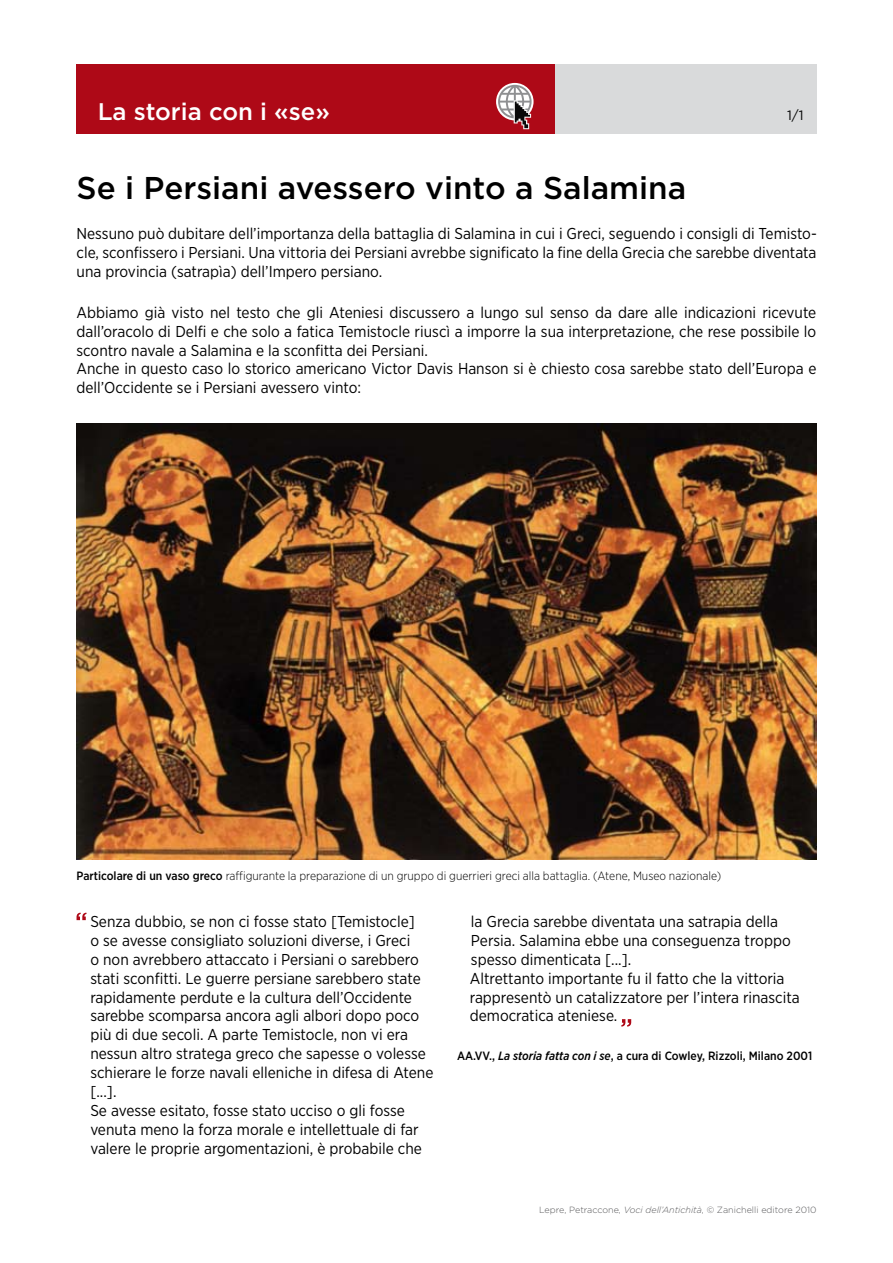
<style>
.page{position:relative;width:893px;height:1263px;background:#fff}
.page>*{position:absolute;margin:0;border:0;box-sizing:border-box;transform-origin:0 0}
.t1{font:500 31.5px "Gotham";color:#000}
.t2{font:500 24px "Gotham";color:#fff}
.t3{font:15.75px/18.9px "Gotham Narrow";color:#000}
.t4{font:13.5px "Gotham";color:#000}
.t5{font:300 12px "Gotham Narrow";color:#000}
.t6{font:500 12px "Gotham Narrow";color:#000}
.t7{font:300 9px "Gotham";color:#58585a}
.s1{font-weight:500}
.s2{font-style:italic}
</style>
<div class="page">
<img style="left:77px;top:423px;width:739px;height:437px">
<svg style="left:77px;top:913px;width:10px;height:7px"></svg>
<svg style="left:621px;top:1019px;width:10px;height:8px"></svg>
<div style="left:555px;top:64px;width:261px;height:69px;background:#d9dadb"></div>
<div style="left:77px;top:64px;width:478px;height:70px;background:#ae0917"></div>
<svg style="left:496px;top:83px;width:38px;height:37px"></svg>
<div style="left:497px;top:84px;width:36px;height:35px;border:2px solid #fff;border-radius:50%"></div>
<svg style="left:498px;top:85px;width:34px;height:44px"></svg>
<h2 class="t2" style="left:98px;top:98px;width:234px">La storia con i «se»</h2>
<p class="t4" style="left:787px;top:107px;width:18px">1/1</p>
<h1 class="t1" style="left:77px;top:170px;width:611px">Se i Persiani avessero vinto a Salamina</h1>
<p class="t3" style="left:77px;top:224px;width:742px;text-align:justify">Nessuno può dubitare dell’importanza della battaglia di Salamina in cui i Greci, seguendo i consigli di Temisto&shy;cle, sconfissero i Persiani. Una vittoria dei Persiani avrebbe significato la fine della Grecia che sarebbe diventata una provincia (satrapìa) dell’Impero persiano.</p>
<p class="t3" style="left:77px;top:303px;width:741px">Abbiamo già visto nel testo che gli Ateniesi discussero a lungo sul senso da dare alle indicazioni ricevute dall’oracolo di Delfi e che solo a fatica Temistocle riuscì a imporre la sua interpretazione, che rese possibile lo scontro navale a Salamina e la sconfitta dei Persiani.<br>Anche in questo caso lo storico americano Victor Davis Hanson si è chiesto cosa sarebbe stato dell’Europa e dell’Occidente se i Persiani avessero vinto:</p>
<p class="t5" style="left:77px;top:868px;width:646px"><span class="s1">Particolare di un vaso greco</span> raffigurante la preparazione di un gruppo di guerrieri greci alla battaglia. (Atene, Museo nazionale)</p>
<p class="t3" style="left:90px;top:912px;width:345px">Senza dubbio, se non ci fosse stato [Temistocle]<br>o se avesse consigliato soluzioni diverse, i Greci<br>o non avrebbero attaccato i Persiani o sarebbero stati sconfitti. Le guerre persiane sarebbero state rapidamente perdute e la cultura dell’Occidente sarebbe scomparsa ancora agli albori dopo poco più di due secoli. A parte Temistocle, non vi era nessun altro stratega greco che sapesse o volesse schierare le forze navali elleniche in difesa di Atene [...].<br>Se avesse esitato, fosse stato ucciso o gli fosse venuta meno la forza morale e intellettuale di far valere le proprie argomentazioni, è probabile che</p>
<p class="t3" style="left:470px;top:912px;width:331px">la Grecia sarebbe diventata una satrapia della Persia. Salamina ebbe una conseguenza troppo spesso dimenticata [...].<br>Altrettanto importante fu il fatto che la vittoria rappresentò un catalizzatore per l’intera rinascita democratica ateniese.</p>
<p class="t6" style="left:457px;top:1048px;width:357px">AA.VV., <span class="s2">La storia fatta con i se</span>, a cura di Cowley, Rizzoli, Milano 2001</p>
<p class="t7" style="left:539px;top:1205px;width:279px">Lepre, Petraccone, <span class="s2">Voci dell’Antichità</span>, © Zanichelli editore 2010</p>
</div>
